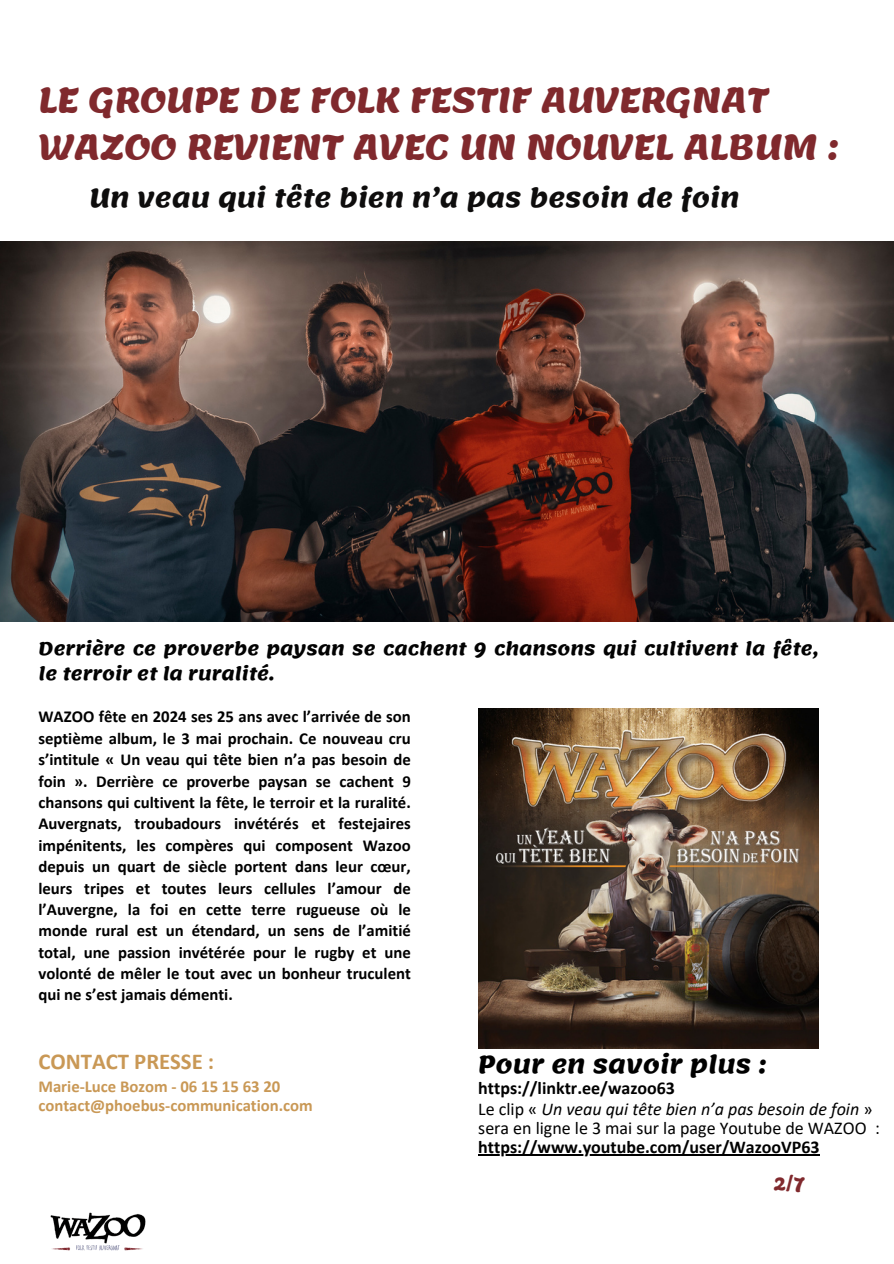
<style>
.page{position:relative;width:894px;height:1264px;background:#fff}
.page>*{position:absolute;margin:0;border:0;box-sizing:border-box;transform-origin:0 0}
.t1{font:700 33.75px/47.2px "Lemonada";color:#80292d}
.t2{font:700 25.5px "Lemonada";color:#0e0d0d}
.t3{font:700 24px "Lemonada";color:#000}
.t4{font:700 22.8px "Calibri";color:#c99855}
.t5{font:18px/19.2px "Calibri";color:#000}
.t6{font:700 18px "Calibri";color:#000}
.t7{font:700 18px "Lemonada";color:#80292d}
.t8{font:700 17.85px/24.6px "Lemonada";color:#020202}
.t9{font:700 16.8px/21.3px "Calibri";color:#000;text-align:justify}
.t10{font:700 16.8px/19.2px "Calibri";color:#c99855}
.s1{font-style:italic}
</style>
<div class="page">
<img style="left:50px;top:1212px;width:96px;height:39px">
<img style="left:0;top:241px;width:893px;height:380px">
<hr style="left:478px;top:1154px;width:341px;height:1px;background:#000">
<img style="left:478px;top:708px;width:340px;height:340px">
<p class="t1" style="left:38px;top:76px;width:801px">LE GROUPE DE FOLK FESTIF AUVERGNAT<br>WAZOO REVIENT AVEC UN NOUVEL ALBUM :</p>
<p class="t2" style="left:89px;top:183px;width:651px">Un veau qui tête bien n’a pas besoin de foin</p>
<h3 class="t8" style="left:38px;top:636px;width:781px">Derrière ce proverbe paysan se cachent 9 chansons qui cultivent la fête, le terroir et la ruralité.</h3>
<p class="t9" style="left:38px;top:707px;width:374px">WAZOO fête en 2024 ses 25 ans avec l’arrivée de son septième album, le 3 mai prochain. Ce nouveau cru s’intitule « Un veau qui tête bien n’a pas besoin de foin ». Derrière ce proverbe paysan se cachent 9 chansons qui cultivent la fête, le terroir et la ruralité.<br>Auvergnats, troubadours invétérés et festejaires impénitents, les compères qui composent Wazoo depuis un quart de siècle portent dans leur cœur, leurs tripes et toutes leurs cellules l’amour de l’Auvergne, la foi en cette terre rugueuse où le monde rural est un étendard, un sens de l’amitié total, une passion invétérée pour le rugby et une volonté de mêler le tout avec un bonheur truculent qui ne s’est jamais démenti.</p>
<p class="t4" style="left:38px;top:1051px;width:177px">CONTACT PRESSE :</p>
<p class="t10" style="left:38px;top:1077px;width:276px">Marie-Luce Bozom - 06 15 15 63 20 contact@phoebus-communication.com</p>
<h2 class="t3" style="left:478px;top:1050px;width:289px">Pour en savoir plus :</h2>
<h3 class="t6" style="left:478px;top:1080px;width:198px">https://linktr.ee/wazoo63</h3>
<h3 class="t5" style="left:478px;top:1100px;width:403px">Le clip « <span class="s1">Un veau qui tête bien n’a pas besoin de foin</span> » sera en ligne le 3 mai sur la page Youtube de WAZOO :</h3>
<p class="t6" style="left:478px;top:1139px;width:343px">https://www.youtube.com/user/WazooVP63</p>
<h3 class="t7" style="left:773px;top:1173px;width:32px">2/7</h3>
</div>
